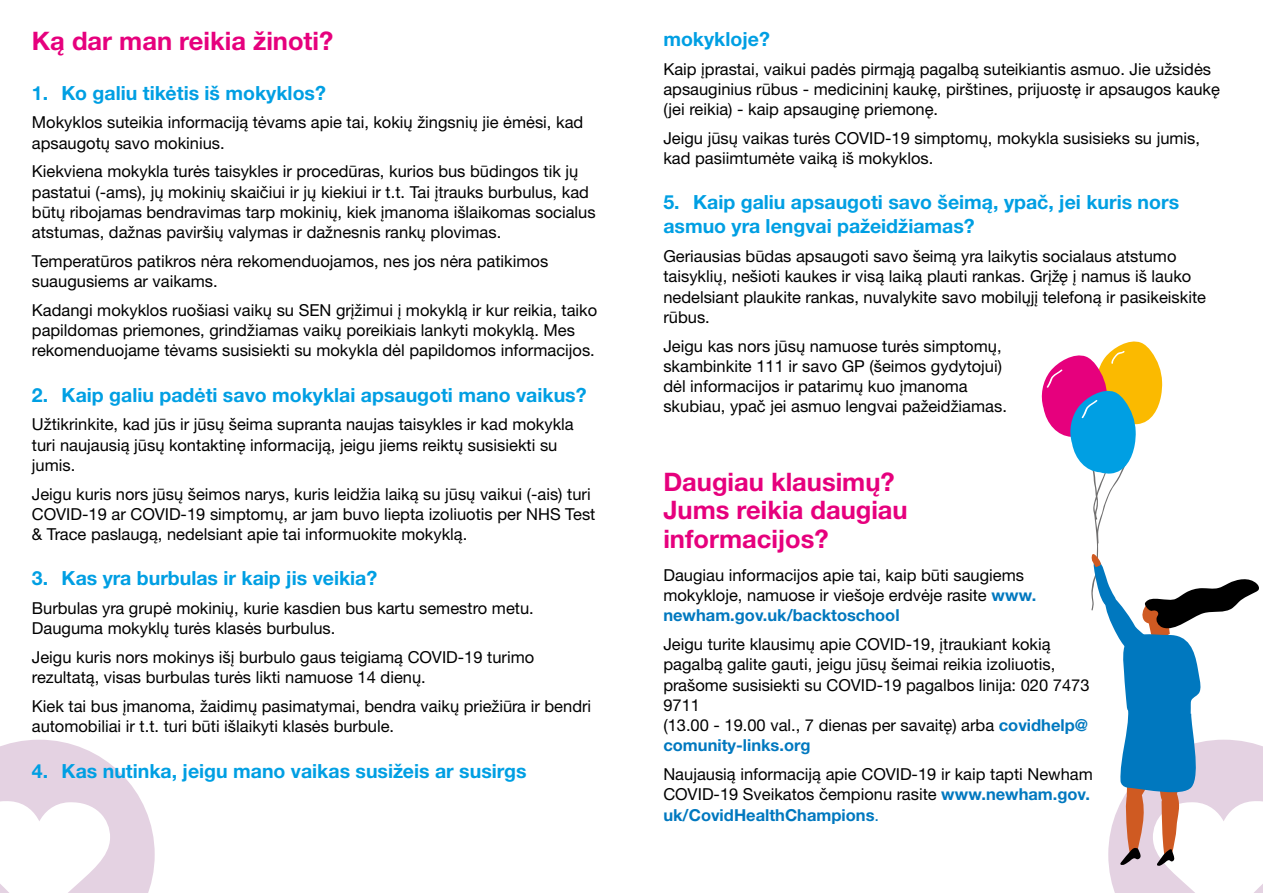
<style>
.page{position:relative;width:1263px;height:893px;background:#fff}
.page>*{position:absolute;margin:0;border:0;box-sizing:border-box;transform-origin:0 0}
.t1{font:700 25.5px/28.5px "Helvetica Neue LTW1 G";color:#e6007d}
.t2{font:700 19.5px/24px "Helvetica Neue LTW1 G";color:#009fe3}
.t3{font:16.5px/20.2px "Helvetica Neue LTW1 G";color:#000}
.s1{font-weight:700;color:#0078bf}
.s2{color:#0078bf}
</style>
<div class="page">
<svg style="left:0;top:740px;width:155px;height:153px"></svg>
<svg style="left:1041px;top:341px;width:222px;height:552px"></svg>
<h1 class="t1" style="left:32px;top:27px;width:303px">Ką dar man reikia žinoti?</h1>
<p class="t2" style="left:32px;top:81px;width:295px">1. Ko galiu tikėtis iš mokyklos?</p>
<p class="t3" style="left:32px;top:112px;width:553px">Mokyklos suteikia informaciją tėvams apie tai, kokių žingsnių jie ėmėsi, kad apsaugotų savo mokinius.</p>
<p class="t3" style="left:32px;top:161px;width:565px">Kiekviena mokykla turės taisykles ir procedūras, kurios bus būdingos tik jų pastatui (-ams), jų mokinių skaičiui ir jų kiekiui ir t.t. Tai įtrauks burbulus, kad būtų ribojamas bendravimas tarp mokinių, kiek įmanoma išlaikomas socialus atstumas, dažnas paviršių valymas ir dažnesnis rankų plovimas.</p>
<p class="t3" style="left:32px;top:251px;width:518px">Temperatūros patikros nėra rekomenduojamos, nes jos nėra patikimos suaugusiems ar vaikams.</p>
<p class="t3" style="left:32px;top:300px;width:567px">Kadangi mokyklos ruošiasi vaikų su SEN grįžimui į mokyklą ir kur reikia, taiko papildomas priemones, grindžiamas vaikų poreikiais lankyti mokyklą. Mes rekomenduojame tėvams susisiekti su mokykla dėl papildomos informacijos.</p>
<p class="t2" style="left:32px;top:383px;width:556px">2. Kaip galiu padėti savo mokyklai apsaugoti mano vaikus?</p>
<p class="t3" style="left:32px;top:414px;width:543px">Užtikrinkite, kad jūs ir jūsų šeima supranta naujas taisykles ir kad mokykla turi naujausią jūsų kontaktinę informaciją, jeigu jiems reiktų susisiekti su jumis.</p>
<p class="t3" style="left:32px;top:484px;width:565px">Jeigu kuris nors jūsų šeimos narys, kuris leidžia laiką su jūsų vaikui (-ais) turi<br>COVID-19 ar COVID-19 simptomų, ar jam buvo liepta izoliuotis per NHS Test &amp; Trace paslaugą, nedelsiant apie tai informuokite mokyklą.</p>
<p class="t2" style="left:32px;top:566px;width:347px">3. Kas yra burbulas ir kaip jis veikia?</p>
<p class="t3" style="left:32px;top:598px;width:503px">Burbulas yra grupė mokinių, kurie kasdien bus kartu semestro metu.<br>Dauguma mokyklų turės klasės burbulus.</p>
<p class="t3" style="left:32px;top:647px;width:504px">Jeigu kuris nors mokinys išį burbulo gaus teigiamą COVID-19 turimo rezultatą, visas burbulas turės likti namuose 14 dienų.</p>
<p class="t3" style="left:32px;top:696px;width:561px">Kiek tai bus įmanoma, žaidimų pasimatymai, bendra vaikų priežiūra ir bendri automobiliai ir t.t. turi būti išlaikyti klasės burbule.</p>
<p class="t2" style="left:32px;top:759px;width:496px">4. Kas nutinka, jeigu mano vaikas susižeis ar susirgs</p>
<p class="t2" style="left:663px;top:27px;width:108px">mokykloje?</p>
<p class="t3" style="left:663px;top:58px;width:558px">Kaip įprastai, vaikui padės pirmąją pagalbą suteikiantis asmuo. Jie užsidės apsauginius rūbus - medicininį kaukę, pirštines, prijuostę ir apsaugos kaukę (jei reikia) - kaip apsauginę priemonę.</p>
<p class="t3" style="left:663px;top:128px;width:538px">Jeigu jūsų vaikas turės COVID-19 simptomų, mokykla susisieks su jumis, kad pasiimtumėte vaiką iš mokyklos.</p>
<p class="t2" style="left:663px;top:190px;width:517px">5. Kaip galiu apsaugoti savo šeimą, ypač, jei kuris nors asmuo yra lengvai pažeidžiamas?</p>
<p class="t3" style="left:663px;top:246px;width:544px">Geriausias būdas apsaugoti savo šeimą yra laikytis socialaus atstumo taisyklių, nešioti kaukes ir visą laiką plauti rankas. Grįžę į namus iš lauko nedelsiant plaukite rankas, nuvalykite savo mobilųjį telefoną ir pasikeiskite rūbus.</p>
<p class="t3" style="left:663px;top:335px;width:345px">Jeigu kas nors jūsų namuose turės simptomų, skambinkite 111 ir savo GP (šeimos gydytojui) dėl informacijos ir patarimų kuo įmanoma skubiau, ypač jei asmuo lengvai pažeidžiamas.</p>
<h1 class="t1" style="left:663px;top:467px;width:246px">Daugiau klausimų?<br>Jums reikia daugiau informacijos?</h1>
<p class="t3" style="left:663px;top:565px;width:374px">Daugiau informacijos apie tai, kaip būti saugiems mokykloje, namuose ir viešoje erdvėje rasite <span class="s1">www. newham.gov.uk/backtoschool</span></p>
<p class="t3" style="left:663px;top:634px;width:428px">Jeigu turite klausimų apie COVID-19, įtraukiant kokią pagalbą galite gauti, jeigu jūsų šeimai reikia izoliuotis, prašome susisiekti su COVID-19 pagalbos linija: 020 7473<br>9711<br>(13.00 - 19.00 val., 7 dienas per savaitę) arba <span class="s1">covidhelp@ comunity-links.org</span></p>
<p class="t3" style="left:663px;top:764px;width:431px">Naujausią informaciją apie COVID-19 ir kaip tapti Newham<br>COVID-19 Sveikatos čempionu rasite <span class="s1">www.newham.gov. uk/CovidHealthChampions</span><span class="s2">.</span></p>
</div>
